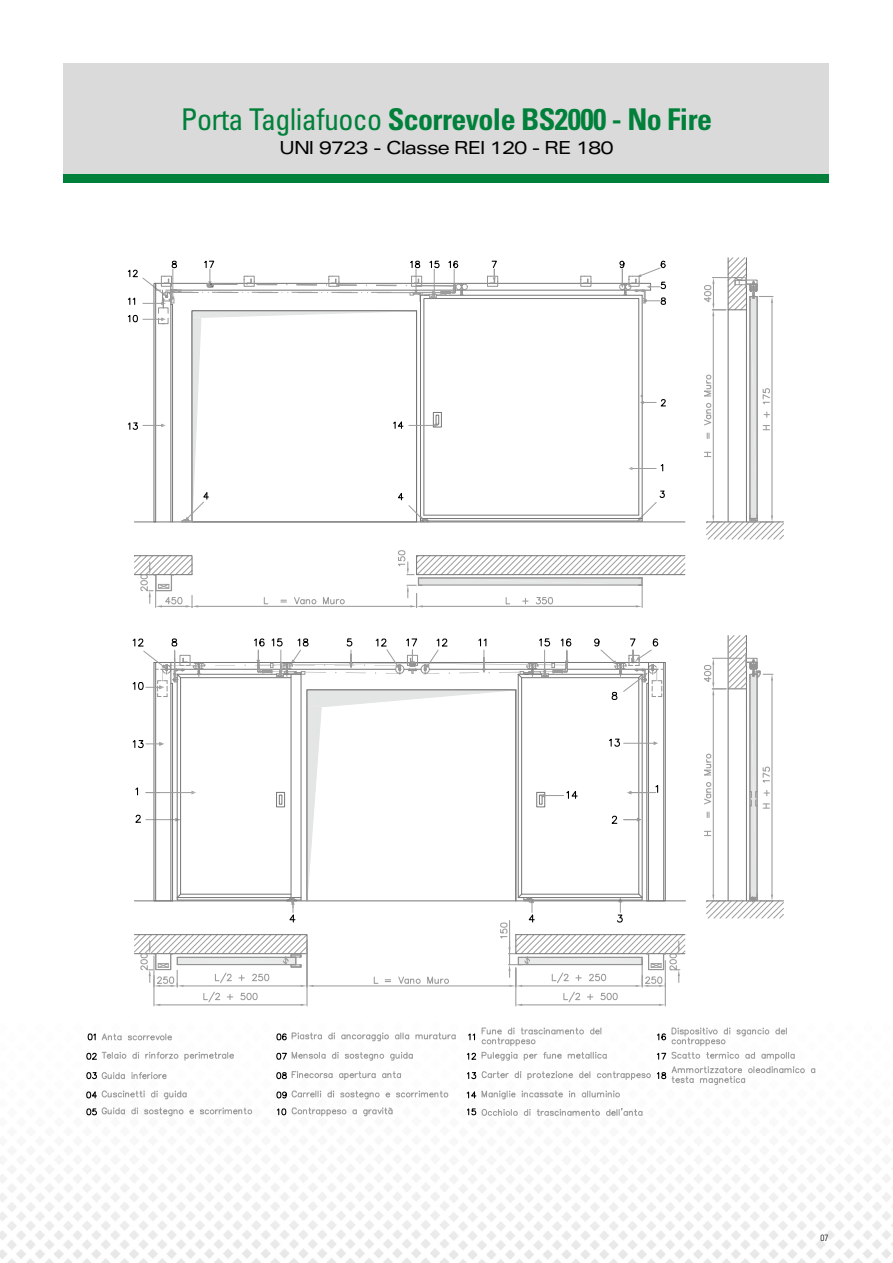
<style>
.page{position:relative;width:893px;height:1263px;background:#fff}
.page>*{position:absolute;margin:0;border:0;box-sizing:border-box;transform-origin:0 0}
.t1{font:700 condensed 30px "Univers";letter-spacing:-.02em;color:#00803a}
.t2{font:expanded 18px "Univers";letter-spacing:-.06em;color:#000}
.t3{font:300 condensed 9px "Univers";color:#000}
.s1{font-weight:400}
</style>
<div class="page">
<img style="left:0;top:1006px;width:893px;height:257px">
<div style="left:64px;top:64px;width:765px;height:119px;background:#dadada"></div>
<div style="left:64px;top:174px;width:765px;height:9px;background:#00803a"></div>
<div style="left:424px;top:298px;width:215px;height:217px;border:1px solid #767675"></div>
<hr style="left:429px;top:521px;width:213px;height:1px;background:#767675">
<hr style="left:642px;top:295px;width:1px;height:226px;background:#767675">
<hr style="left:420px;top:518px;width:222px;height:1px;background:#767675">
<hr style="left:424px;top:515px;width:215px;height:1px;background:#767675">
<hr style="left:134px;top:522px;width:551px;height:1px;background:#767675">
<hr style="left:156px;top:283px;width:495px;height:1px;background:#767675">
<hr style="left:436px;top:295px;width:206px;height:1px;background:#767675">
<hr style="left:455px;top:290px;width:196px;height:1px;background:#767675">
<hr style="left:198px;top:606px;width:212px;height:1px;background:#9c9d9d">
<svg style="left:263px;top:597px;width:6px;height:8px"></svg>
<svg style="left:293px;top:597px;width:52px;height:9px"></svg>
<svg style="left:134px;top:555px;width:64px;height:52px"></svg>
<svg style="left:637px;top:490px;width:28px;height:31px"></svg>
<svg style="left:640px;top:395px;width:26px;height:12px"></svg>
<svg style="left:628px;top:462px;width:36px;height:10px"></svg>
<svg style="left:704px;top:257px;width:80px;height:283px"></svg>
<svg style="left:396px;top:550px;width:290px;height:57px"></svg>
<svg style="left:132px;top:638px;width:554px;height:368px"></svg>
<svg style="left:704px;top:635px;width:80px;height:284px"></svg>
<div style="left:580px;top:276px;width:11px;height:8px;border:1px solid #949494"></div>
<div style="left:580px;top:283px;width:11px;height:4px;border:1px solid #949494"></div>
<svg style="left:581px;top:276px;width:11px;height:8px"></svg>
<div style="left:487px;top:283px;width:11px;height:4px;border:1px solid #949494"></div>
<svg style="left:127px;top:260px;width:341px;height:263px"></svg>
<svg style="left:487px;top:260px;width:12px;height:24px"></svg>
<svg style="left:619px;top:260px;width:47px;height:45px"></svg>
<svg style="left:87px;top:1031px;width:86px;height:11px"></svg>
<svg style="left:86px;top:1052px;width:40px;height:8px"></svg>
<svg style="left:132px;top:1051px;width:103px;height:9px"></svg>
<svg style="left:276px;top:1032px;width:181px;height:29px"></svg>
<svg style="left:86px;top:1071px;width:82px;height:9px"></svg>
<svg style="left:276px;top:1070px;width:126px;height:10px"></svg>
<svg style="left:86px;top:1090px;width:102px;height:10px"></svg>
<svg style="left:276px;top:1090px;width:45px;height:9px"></svg>
<svg style="left:327px;top:1090px;width:122px;height:10px"></svg>
<svg style="left:466px;top:1027px;width:350px;height:73px"></svg>
<svg style="left:86px;top:1107px;width:167px;height:10px"></svg>
<svg style="left:276px;top:1106px;width:70px;height:10px"></svg>
<svg style="left:352px;top:1106px;width:42px;height:11px"></svg>
<svg style="left:466px;top:1106px;width:65px;height:11px"></svg>
<svg style="left:537px;top:1107px;width:106px;height:10px"></svg>
<p class="t1" style="left:181px;top:101px;width:533px"><span class="s1">Porta Tagliafuoco</span> Scorrevole BS2000 - No Fire</p>
<p class="t2" style="left:279px;top:137px;width:336px">UNI 9723 - Classe REI 120 - RE 180</p>
<p class="t3" style="left:820px;top:1233px;width:9px">07</p>
</div>
